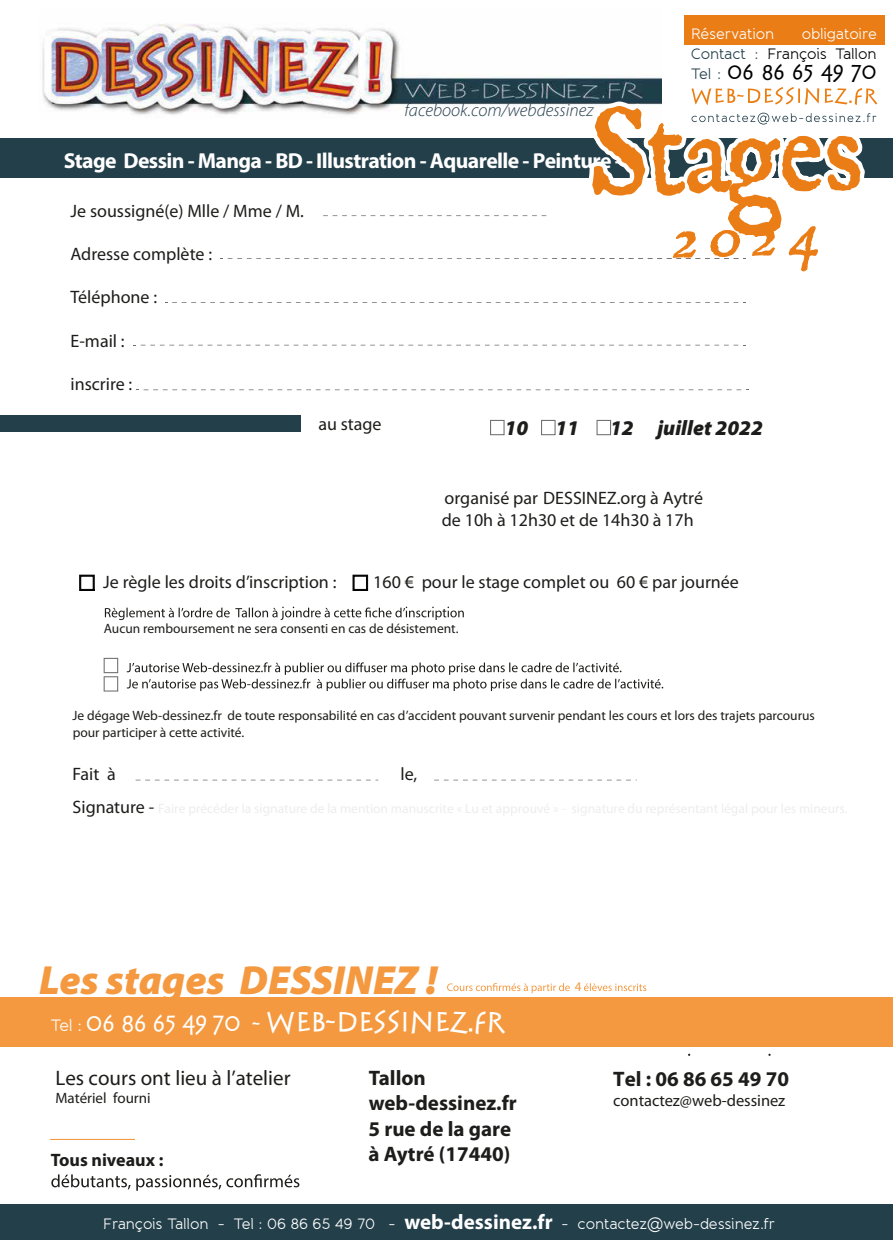
<style>
.page{position:relative;width:893px;height:1240px;background:#fff}
.page>*{position:absolute;margin:0;border:0;box-sizing:border-box;transform-origin:0 0}
.t1{font:134.85px "Roman Antique";color:#ea7d16;scale:.95 1}
.t2{font:italic 66.15px "Roman Antique";color:#ea7d16;scale:.95 1}
.t3{font:italic 900 40.8px "Myriad Pro";color:#f49940}
.t4{font:700 26.55px "Stein Antik";color:#fff}
.t5{font:700 21.75px "Myriad Pro";letter-spacing:-.03em;color:#fff}
.t6{font:700 21px/25.3px "Myriad Pro";color:#1d1d1b}
.t7{font:21px "Myriad Pro";color:#1d1d1b}
.t8{font:italic 900 21px "Myriad Pro";color:#1d1d1b}
.t9{font:700 19.5px "Stein Antik";color:#000101}
.t10{font:18px/21.6px "Myriad Pro";color:#1d1d1b}
.t11{font:italic 300 18px "Myriad Pro";color:#233f4a}
.t12{font:700 18px "Myriad Pro";color:#1d1d1b}
.t13{font:16.5px "Myriad Pro";letter-spacing:-.005em;color:#1d1d1b}
.t14{font:15px "Banda";letter-spacing:-.01em;color:#fff}
.t15{font:15px/19.5px "Banda";letter-spacing:-.015em;color:#000101;text-align:right}
.t16{font:15px "Myriad Pro";color:#1d1d1b}
.t17{font:13.5px/16.2px "Myriad Pro";color:#1d1d1b}
.t18{font:13.2px "Myriad Pro";color:#f49940}
.s1{color:#fff}
.s2{color:#233f4a}
.s3{font-family:"Banda";font-weight:400;font-size:15px;color:#233f4a}
.s4{font-family:"Banda";font-weight:400;font-size:16.35px}
.s5{font-size:21.3px}
.s6{font-family:"Myriad Pro";font-weight:700;font-size:21px}
</style>
<div class="page">
<svg style="left:323px;top:215px;width:223px;height:1px"></svg>
<svg style="left:165px;top:302px;width:580px;height:1px"></svg>
<svg style="left:134px;top:345px;width:611px;height:1px"></svg>
<svg style="left:136px;top:389px;width:612px;height:1px"></svg>
<svg style="left:136px;top:779px;width:242px;height:1px"></svg>
<svg style="left:434px;top:779px;width:203px;height:1px"></svg>
<img style="left:42px;top:23px;width:620px;height:92px">
<svg style="left:104px;top:658px;width:14px;height:33px"></svg>
<div style="left:0;top:138px;width:893px;height:40px;background:#233f4a"></div>
<div style="left:0;top:415px;width:300px;height:17px;background:#233f4a"></div>
<div style="left:0;top:1204px;width:893px;height:36px;background:#233f4a"></div>
<div style="left:685px;top:15px;width:200px;height:29px;background:#ea7d16"></div>
<svg style="left:105px;top:606px;width:359px;height:14px"></svg>
<svg style="left:127px;top:662px;width:536px;height:29px"></svg>
<svg style="left:220px;top:258px;width:526px;height:1px"></svg>
<img style="left:742px;top:88px;width:135px;height:17px">
<img style="left:775px;top:87px;width:44px;height:17px">
<img style="left:870px;top:113px;width:6px;height:9px">
<img style="left:742px;top:113px;width:128px;height:12px">
<svg style="left:585px;top:96px;width:91px;height:82px"></svg>
<svg style="left:676px;top:15px;width:66px;height:376px"></svg>
<svg style="left:719px;top:125px;width:146px;height:120px"></svg>
<div style="left:0;top:997px;width:893px;height:49px;background:#f49940"></div>
<svg style="left:50px;top:1138px;width:85px;height:2px"></svg>
<svg style="left:51px;top:1174px;width:248px;height:16px"></svg>
<svg style="left:79px;top:574px;width:16px;height:17px"></svg>
<svg style="left:352px;top:574px;width:16px;height:17px"></svg>
<svg style="left:596px;top:420px;width:15px;height:15px"></svg>
<svg style="left:447px;top:983px;width:199px;height:10px"></svg>
<svg style="left:541px;top:420px;width:15px;height:15px"></svg>
<svg style="left:490px;top:420px;width:15px;height:15px"></svg>
<p class="t14" style="left:691px;top:25px;width:85px">Réservation</p>
<p class="t15" style="left:691px;top:25px;width:187px"><span class="s1">obligatoire<br></span><span class="s2">Contact :</span> François Tallon</p>
<p class="t9" style="left:691px;top:59px;width:187px"><span class="s3">Tel :</span> 06 86 65 49 70</p>
<p class="t11" style="left:404px;top:99px;width:191px">facebook.com/webdessinez</p>
<h1 class="t1" style="left:590px;top:72px;width:290px;rotate:-1deg">Stages</h1>
<p class="t5" style="left:64px;top:146px;width:578px">Stage Dessin - Manga - BD - Illustration - Aquarelle - Peinture - ...</p>
<p class="t10" style="left:70px;top:200px;width:235px">Je soussigné(e) Mlle / Mme / M.</p>
<p class="t10" style="left:70px;top:243px;width:143px">Adresse complète :</p>
<p class="t10" style="left:70px;top:286px;width:88px">Téléphone :</p>
<p class="t10" style="left:70px;top:329px;width:56px">E-mail :</p>
<p class="t10" style="left:70px;top:372px;width:63px">inscrire :</p>
<h2 class="t2" style="left:672px;top:197px;width:157px;rotate:-1deg">2024</h2>
<p class="t10" style="left:318px;top:413px;width:65px">au stage</p>
<p class="t8" style="left:505px;top:414px;width:25px">10</p>
<p class="t8" style="left:555px;top:414px;width:25px">11</p>
<p class="t8" style="left:610px;top:414px;width:154px">12 juillet 2022</p>
<p class="t10" style="left:442px;top:487px;width:263px">organisé par DESSINEZ.org à Aytré de 10h à 12h30 et de 14h30 à 17h</p>
<p class="t10" style="left:103px;top:571px;width:235px">Je règle les droits d’inscription :</p>
<p class="t10" style="left:373px;top:571px;width:367px">160 € pour le stage complet ou 60 € par journée</p>
<p class="t17" style="left:104px;top:620px;width:356px">Aucun remboursement ne sera consenti en cas de désistement.</p>
<p class="t17" style="left:73px;top:707px;width:744px">Je dégage Web-dessinez.fr de toute responsabilité en cas d’accident pouvant survenir pendant les cours et lors des trajets parcourus pour participer à cette activité.</p>
<p class="t10" style="left:73px;top:763px;width:45px">Fait à</p>
<p class="t10" style="left:400px;top:763px;width:18px">le,</p>
<h3 class="t3" style="left:39px;top:953px;width:400px">Les stages DESSINEZ !</h3>
<p class="t18" style="left:575px;top:978px;width:8px">4</p>
<h3 class="t4" style="left:51px;top:1004px;width:455px"><span class="s4">Tel :</span> <span class="s5">06 86 65 49 70 -</span> WEB-DESSINEZ.FR</h3>
<p class="t7" style="left:55px;top:1065px;width:237px">Les cours ont lieu à l’atelier</p>
<p class="t16" style="left:55px;top:1089px;width:97px">Matériel fourni</p>
<p class="t6" style="left:368px;top:1064px;width:150px">Tallon web-dessinez.fr<br>5 rue de la gare à Aytré (17440)</p>
<p class="t6" style="left:613px;top:1065px;width:177px">Tel : 06 86 65 49 70</p>
<p class="t13" style="left:613px;top:1090px;width:174px">contactez@web-dessinez</p>
<p class="t12" style="left:51px;top:1147px;width:114px">Tous niveaux :</p>
<p class="t14" style="left:103px;top:1215px;width:674px">François Tallon - Tel : 06 86 65 49 70 - <span class="s6">web-dessinez.fr</span> - contactez@web-dessinez.fr</p>
</div>
